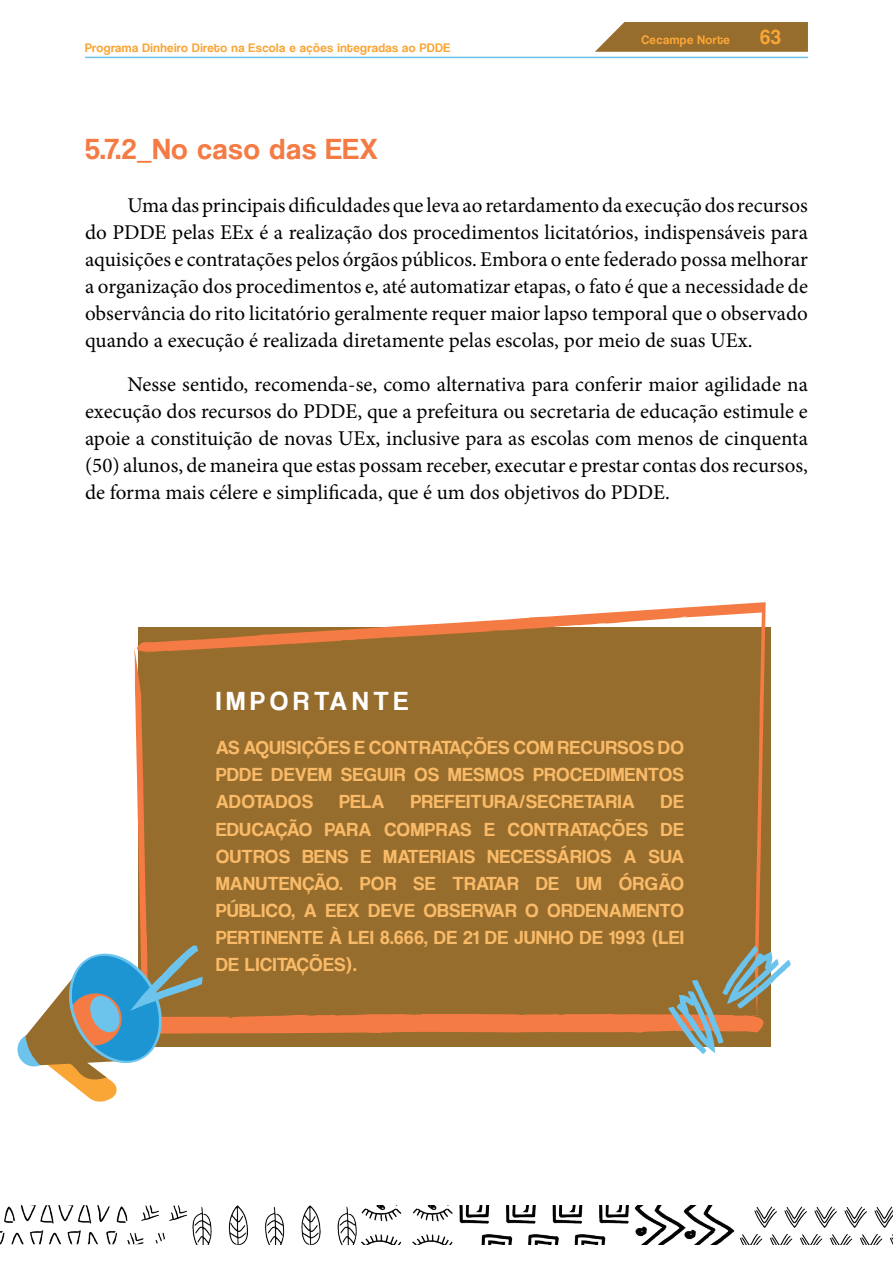
<style>
.page{position:relative;width:893px;height:1263px;background:#fff}
.page>*{position:absolute;margin:0;border:0;box-sizing:border-box;transform-origin:0 0}
.t1{font:30px "Coolvetica Rg";letter-spacing:.04em;color:#f47b43}
.t2{font:27px "Coolvetica Rg";color:#fff}
.t3{font:21px/27px "Minion Pro";color:#000;text-align:justify}
.t4{font:21px "Coolvetica Rg";color:#faa637}
.t5{font:19.5px "Coolvetica Rg";letter-spacing:.04em;color:#fabb68}
.t6{font:12.75px "Coolvetica Rg";letter-spacing:.04em;color:#faa637}
</style>
<div class="page">
<img style="left:192px;top:1205px;width:701px;height:39px">
<img style="left:0;top:1205px;width:187px;height:39px">
<svg style="left:595px;top:22px;width:213px;height:30px"></svg>
<hr style="left:85px;top:57px;width:723px;height:1px;background:#6cc4ec">
<div style="left:138px;top:627px;width:632px;height:419px;background:#976d2e"></div>
<svg style="left:294px;top:602px;width:472px;height:31px"></svg>
<svg style="left:134px;top:633px;width:637px;height:401px"></svg>
<svg style="left:668px;top:945px;width:123px;height:109px"></svg>
<svg style="left:17px;top:945px;width:187px;height:157px"></svg>
<p class="t6" style="left:85px;top:40px;width:351px">PROGRAMA DINHEIRO DIRETO NA ESCOLA E AÇÕES INTEGRADAS AO PDDE</p>
<p class="t6" style="left:641px;top:33px;width:90px">CECAMPE NORTE</p>
<p class="t4" style="left:760px;top:25px;width:22px">63</p>
<h1 class="t1" style="left:85px;top:131px;width:294px">5.7.2_NO CASO DAS EEX</h1>
<p class="t3" style="left:85px;top:191px;width:724px;text-indent:43px">Uma das principais dificuldades que leva ao retardamento da execução dos recursos do PDDE pelas EEx é a realização dos procedimentos licitatórios, indispensáveis para aquisições e contratações pelos órgãos públicos. Embora o ente federado possa melhorar a organização dos procedimentos e, até automatizar etapas, o fato é que a necessidade de observância do rito licitatório geralmente requer maior lapso temporal que o observado quando a execução é realizada diretamente pelas escolas, por meio de suas UEx.</p>
<p class="t3" style="left:85px;top:371px;width:724px;text-indent:43px">Nesse sentido, recomenda-se, como alternativa para conferir maior agilidade na execução dos recursos do PDDE, que a prefeitura ou secretaria de educação estimule e apoie a constituição de novas UEx, inclusive para as escolas com menos de cinquenta (50) alunos, de maneira que estas possam receber, executar e prestar contas dos recursos, de forma mais célere e simplificada, que é um dos objetivos do PDDE.</p>
<p class="t2" style="left:216px;top:686px;width:21px">IMPORTANTE</p>
<p class="t5" style="left:216px;top:736px;width:40px">AS AQUISIÇÕES</p>
<p class="t5" style="left:355px;top:736px;width:28px">ECONTRATAÇÕES</p>
<p class="t5" style="left:514px;top:736px;width:15px">COM</p>
<p class="t5" style="left:558px;top:736px;width:13px">RECURSOS</p>
<p class="t5" style="left:658px;top:736px;width:14px">DO</p>
<p class="t5" style="left:216px;top:763px;width:69px">PDDE DEVEM</p>
<p class="t5" style="left:341px;top:763px;width:12px">SEGUIR</p>
<p class="t5" style="left:414px;top:763px;width:48px">OS MESMOS</p>
<p class="t5" style="left:533px;top:763px;width:13px">PROCEDIMENTOS</p>
<p class="t5" style="left:216px;top:790px;width:14px">ADOTADOS</p>
<p class="t5" style="left:339px;top:790px;width:13px">PELA</p>
<p class="t5" style="left:411px;top:790px;width:12px">PREFEITURA</p>
<p class="t5" style="left:520px;top:790px;width:19px">/SECRETARIA</p>
<p class="t5" style="left:661px;top:790px;width:13px">DE</p>
<p class="t5" style="left:216px;top:817px;width:13px">EDUCAÇÃO</p>
<p class="t5" style="left:325px;top:817px;width:13px">PARA</p>
<p class="t5" style="left:384px;top:817px;width:14px">COMPRAS</p>
<p class="t5" style="left:484px;top:817px;width:36px">E CONTRATAÇÕES</p>
<p class="t5" style="left:661px;top:817px;width:13px">DE</p>
<p class="t5" style="left:216px;top:844px;width:14px">OUTROS</p>
<p class="t5" style="left:302px;top:844px;width:13px">BENS</p>
<p class="t5" style="left:361px;top:844px;width:34px">E MATERIAIS</p>
<p class="t5" style="left:487px;top:844px;width:13px">NECESSÁRIOS</p>
<p class="t5" style="left:624px;top:844px;width:38px">A SUA</p>
<p class="t5" style="left:216px;top:871px;width:14px">MANUTENÇÃO</p>
<p class="t5" style="left:339px;top:871px;width:46px">. POR</p>
<p class="t5" style="left:414px;top:871px;width:12px">SE</p>
<p class="t5" style="left:453px;top:871px;width:12px">TRATAR</p>
<p class="t5" style="left:536px;top:871px;width:13px">DE</p>
<p class="t5" style="left:576px;top:871px;width:14px">UM</p>
<p class="t5" style="left:619px;top:871px;width:14px">ÓRGÃO</p>
<p class="t5" style="left:216px;top:898px;width:35px">PÚBLICO</p>
<p class="t5" style="left:292px;top:898px;width:90px">, A EEX DEVE</p>
<p class="t5" style="left:424px;top:898px;width:13px">OBSERVAR</p>
<p class="t5" style="left:526px;top:898px;width:36px">O ORDENAMENTO</p>
<p class="t5" style="left:216px;top:925px;width:12px">PERTINENTE</p>
<p class="t5" style="left:330px;top:925px;width:198px">À LEI 8.666, DE 21 DE JUNHO</p>
<p class="t5" style="left:580px;top:925px;width:98px">DE 1993 (LEI</p>
<p class="t5" style="left:216px;top:952px;width:51px">DE LICITAÇÕES</p>
<p class="t5" style="left:346px;top:952px;width:12px">).</p>
</div>
